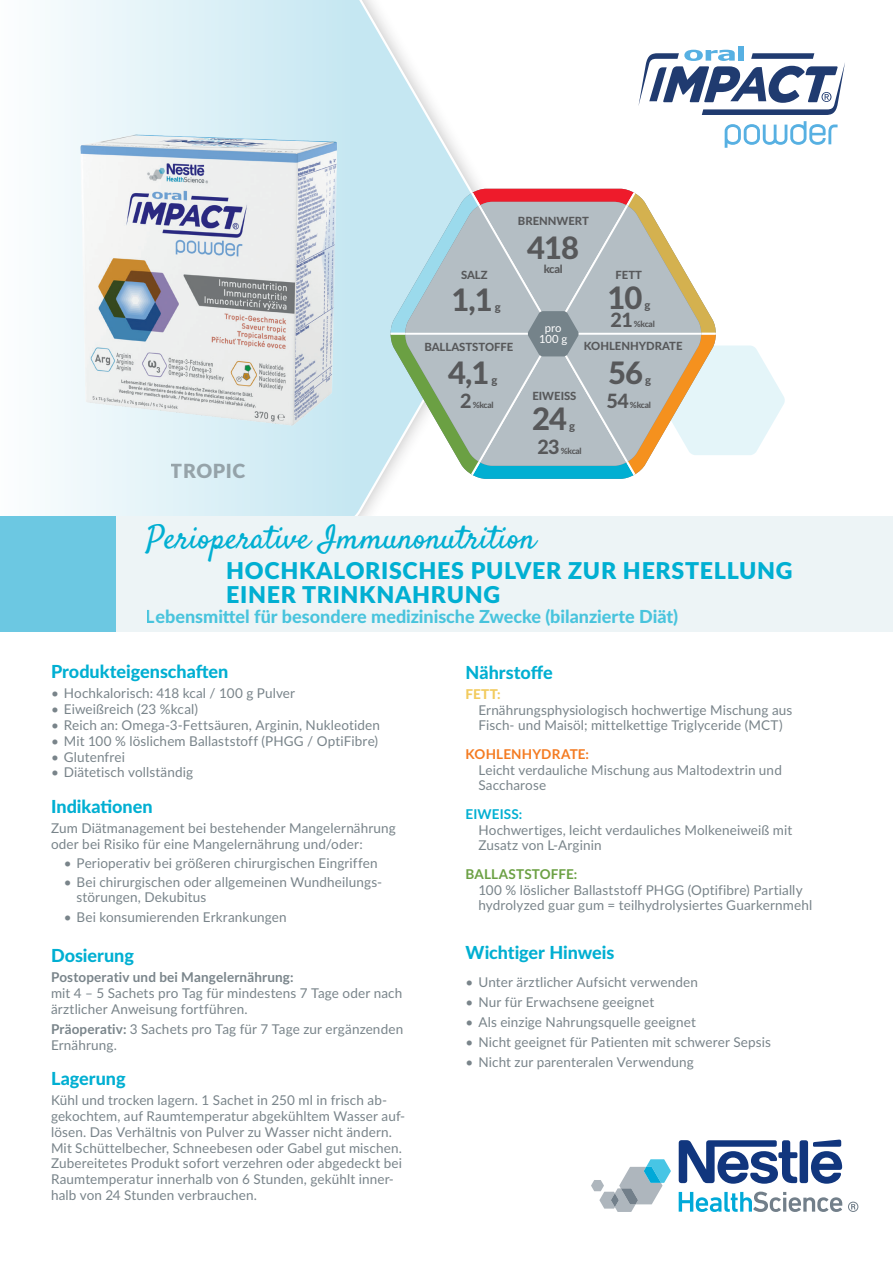
<style>
.page{position:relative;width:893px;height:1263px;background:#fff}
.page>*{position:absolute;margin:0;border:0;box-sizing:border-box;transform-origin:0 0}
.t1{font:32.55px "Satisfy";color:#01afd2}
.t2{font:800 30.9px "Lato";letter-spacing:-.03em;color:#57585a}
.t3{font:900 23.1px/24px "Lato";letter-spacing:.03em;color:#01afd2}
.t4{font:800 19.65px "Lato";color:#57585a}
.t5{font:900 19.5px "Lato";letter-spacing:.03em;color:#79848a}
.t6{font:800 18px "Lato";color:#01afd2}
.t7{font:13.5px/15.8px "Lato";letter-spacing:.01em;color:#79848a}
.t8{font:700 13.5px "Lato";letter-spacing:.01em;color:#79848a}
.t9{font:700 13.5px "Lato";letter-spacing:.01em;color:#f47b21}
.t10{font:700 13.5px "Lato";letter-spacing:.01em;color:#6ba043}
.t11{font:700 13.5px "Lato";letter-spacing:.01em;color:#01afd2}
.t12{font:800 13.5px "Lato";color:#f2cb5e}
.t13{font:800 11.25px "Lato";color:#57585a}
.t14{font:11.25px/11.2px "Lato";color:#fff;text-align:center}
.t15{font:800 8.4px "Lato";letter-spacing:-.03em;color:#57585a}
.s1{font-weight:700}
</style>
<div class="page">
<svg style="left:354px;top:0;width:154px;height:516px"></svg>
<div style="left:51px;top:516px;width:842px;height:115px;background:#edf4f6"></div>
<div style="left:0;top:516px;width:116px;height:115px;background:#6cc8e2"></div>
<svg style="left:591px;top:1159px;width:80px;height:53px"></svg>
<svg style="left:679px;top:1191px;width:163px;height:21px"></svg>
<svg style="left:679px;top:1139px;width:163px;height:45px"></svg>
<svg style="left:848px;top:1201px;width:10px;height:11px"></svg>
<div style="left:0;top:0;width:354px;height:516px;background:linear-gradient(to right,#fdfefe,#c5e7f2)"></div>
<svg style="left:389px;top:189px;width:396px;height:290px"></svg>
<img style="left:68px;top:117px;width:273px;height:345px">
<div style="left:739px;top:46px;width:5px;height:15px;background:#57b0e2"></div>
<svg style="left:638px;top:50px;width:207px;height:65px"></svg>
<svg style="left:725px;top:121px;width:112px;height:27px"></svg>
<p class="t13" style="left:518px;top:212px;width:72px">BRENNWERT</p>
<h2 class="t2" style="left:527px;top:225px;width:54px">418</h2>
<p class="t13" style="left:544px;top:261px;width:20px">kcal</p>
<p class="t13" style="left:461px;top:267px;width:28px">SALZ</p>
<h2 class="t2" style="left:452px;top:276px;width:43px">1,1</h2>
<p class="t13" style="left:615px;top:267px;width:28px">FETT</p>
<h2 class="t2" style="left:608px;top:274px;width:36px">10</h2>
<p class="t13" style="left:645px;top:296px;width:7px">g</p>
<p class="t13" style="left:495px;top:298px;width:7px">g</p>
<h3 class="t4" style="left:611px;top:305px;width:24px">21</h3>
<p class="t15" style="left:634px;top:318px;width:22px">%kcal</p>
<p class="t14" style="left:539px;top:321px;width:30px">pro<br>100 g</p>
<p class="t13" style="left:424px;top:339px;width:91px">BALLASTSTOFFE</p>
<p class="t13" style="left:584px;top:338px;width:100px">KOHLENHYDRATE</p>
<h3 class="t5" style="left:171px;top:456px;width:76px">TROPIC</h3>
<h2 class="t2" style="left:448px;top:350px;width:43px">4,1</h2>
<p class="t13" style="left:492px;top:372px;width:7px">g</p>
<h2 class="t2" style="left:608px;top:350px;width:36px">56</h2>
<p class="t13" style="left:645px;top:372px;width:7px">g</p>
<h3 class="t4" style="left:460px;top:387px;width:13px">2</h3>
<p class="t15" style="left:473px;top:399px;width:22px">%kcal</p>
<p class="t13" style="left:532px;top:387px;width:46px">EIWEISS</p>
<h2 class="t2" style="left:532px;top:395px;width:36px">24</h2>
<p class="t13" style="left:569px;top:417px;width:7px">g</p>
<h3 class="t4" style="left:607px;top:387px;width:24px">54</h3>
<p class="t15" style="left:630px;top:399px;width:22px">%kcal</p>
<h3 class="t4" style="left:537px;top:432px;width:24px">23</h3>
<p class="t15" style="left:561px;top:444px;width:22px">%kcal</p>
<h1 class="t1" style="left:146px;top:517px;width:391px">Perioperative Immunonutrition</h1>
<h3 class="t3" style="left:226px;top:557px;width:568px">HOCHKALORISCHES PULVER ZUR HERSTELLUNG<br>EINER TRINKNAHRUNG</h3>
<h3 class="t6" style="left:146px;top:603px;width:534px">Lebensmittel für besondere medizinische Zwecke (bilanzierte Diät)</h3>
<h3 class="t6" style="left:51px;top:658px;width:179px">Produkteigenschaften</h3>
<p class="t7" style="left:51px;top:685px;width:246px">• Hochkalorisch: 418 kcal / 100 g Pulver</p>
<p class="t7" style="left:51px;top:701px;width:149px">• Eiweißreich (23 %kcal)</p>
<p class="t7" style="left:51px;top:717px;width:330px">• Reich an: Omega-3-Fettsäuren, Arginin, Nukleotiden</p>
<p class="t7" style="left:51px;top:732px;width:329px">• Mit 100 % löslichem Ballaststoff (PHGG / OptiFibre)</p>
<p class="t7" style="left:51px;top:748px;width:75px">• Glutenfrei</p>
<p class="t7" style="left:51px;top:764px;width:144px">• Diätetisch vollständig</p>
<h3 class="t6" style="left:51px;top:793px;width:103px">Indikationen</h3>
<p class="t7" style="left:51px;top:820px;width:346px">Zum Diätmanagement bei bestehender Mangelernährung oder bei Risiko für eine Mangelernährung und/oder:</p>
<p class="t7" style="left:64px;top:855px;width:315px">• Perioperativ bei größeren chirurgischen Eingriffen</p>
<p class="t7" style="left:77px;top:874px;width:307px;line-height:15px;text-indent:-13px">• Bei chirurgischen oder allgemeinen Wundheilungs&shy;störungen, Dekubitus</p>
<p class="t7" style="left:64px;top:909px;width:225px">• Bei konsumierenden Erkrankungen</p>
<h3 class="t6" style="left:51px;top:942px;width:84px">Dosierung</h3>
<p class="t8" style="left:51px;top:967px;width:244px">Postoperativ und bei Mangelernährung:</p>
<p class="t7" style="left:51px;top:985px;width:353px">mit 4 – 5 Sachets pro Tag für mindestens 7 Tage oder nach ärztlicher Anweisung fortführen.</p>
<p class="t7" style="left:51px;top:1020px;width:354px"><span class="s1">Präoperativ:</span> 3 Sachets pro Tag für 7 Tage zur ergänzenden<br>Ernährung.</p>
<h3 class="t6" style="left:51px;top:1065px;width:76px">Lagerung</h3>
<p class="t7" style="left:51px;top:1092px;width:356px">Kühl und trocken lagern. 1 Sachet in 250 ml in frisch ab&shy;gekochtem, auf Raumtemperatur abgekühltem Wasser auf&shy;lösen. Das Verhältnis von Pulver zu Wasser nicht ändern.<br>Mit Schüttelbecher, Schneebesen oder Gabel gut mischen.<br>Zubereitetes Produkt sofort verzehren oder abgedeckt bei Raumtemperatur innerhalb von 6 Stunden, gekühlt inner&shy;halb von 24 Stunden verbrauchen.</p>
<h3 class="t6" style="left:466px;top:659px;width:89px">Nährstoffe</h3>
<p class="t12" style="left:466px;top:684px;width:36px">FETT:</p>
<p class="t7" style="left:478px;top:701px;width:316px">Ernährungsphysiologisch hochwertige Mischung aus<br>Fisch- und Maisöl; mittelkettige Triglyceride (MCT)</p>
<p class="t9" style="left:466px;top:744px;width:125px">KOHLENHYDRATE:</p>
<p class="t7" style="left:478px;top:761px;width:305px">Leicht verdauliche Mischung aus Maltodextrin und<br>Saccharose</p>
<p class="t11" style="left:466px;top:804px;width:58px">EIWEISS:</p>
<p class="t7" style="left:478px;top:821px;width:315px">Hochwertiges, leicht verdauliches Molkeneiweiß mit<br>Zusatz von L-Arginin</p>
<p class="t10" style="left:466px;top:864px;width:113px">BALLASTSTOFFE:</p>
<p class="t7" style="left:478px;top:881px;width:335px">100 % löslicher Ballaststoff PHGG (Optifibre) Partially hydrolyzed guar gum = teilhydrolysiertes Guarkernmehl</p>
<h3 class="t6" style="left:466px;top:939px;width:150px">Wichtiger Hinweis</h3>
<p class="t7" style="left:466px;top:974px;width:234px">• Unter ärztlicher Aufsicht verwenden</p>
<p class="t7" style="left:466px;top:994px;width:190px">• Nur für Erwachsene geeignet</p>
<p class="t7" style="left:466px;top:1014px;width:232px">• Als einzige Nahrungsquelle geeignet</p>
<p class="t7" style="left:466px;top:1034px;width:307px">• Nicht geeignet für Patienten mit schwerer Sepsis</p>
<p class="t7" style="left:466px;top:1054px;width:230px">• Nicht zur parenteralen Verwendung</p>
</div>
